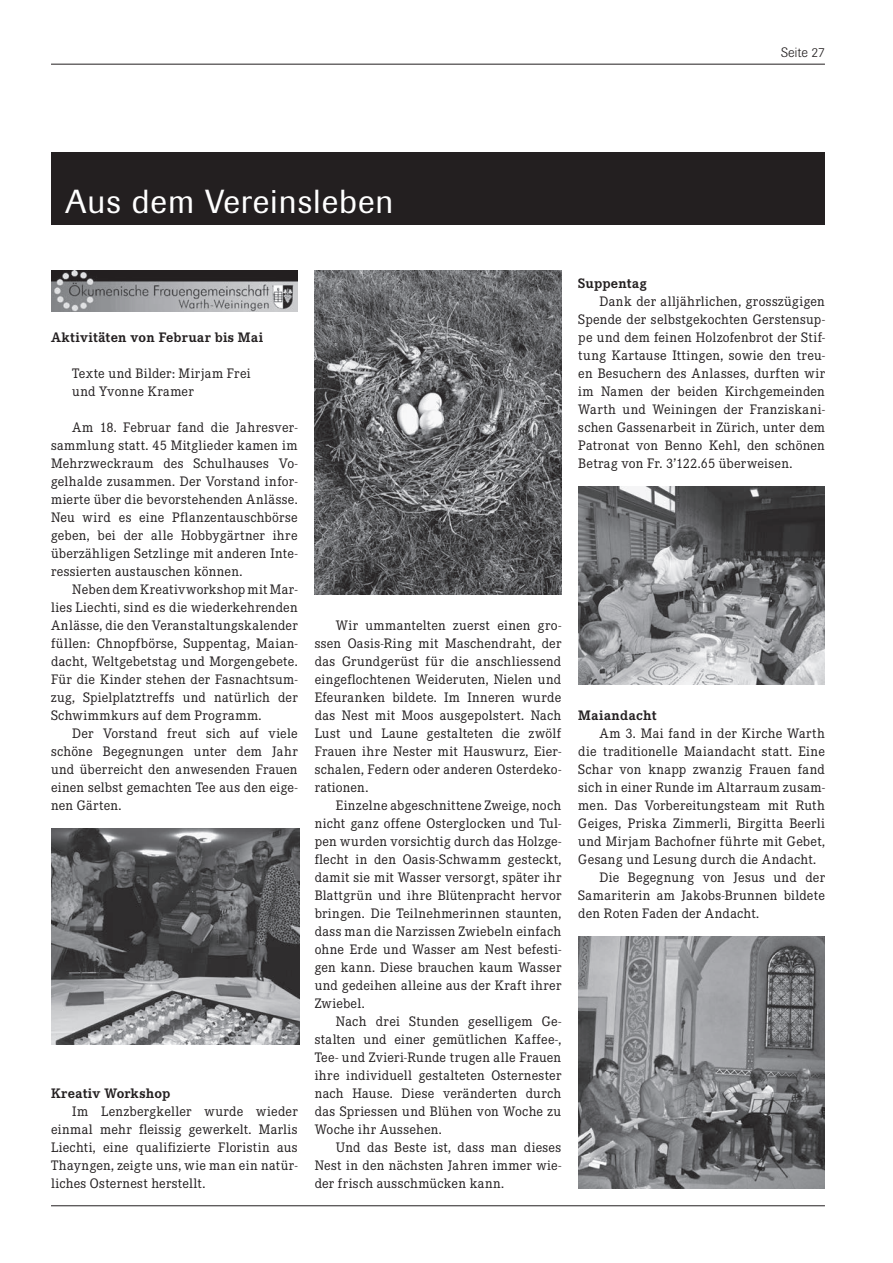
<style>
.page{position:relative;width:893px;height:1263px;background:#fff}
.page>*{position:absolute;margin:0;border:0;box-sizing:border-box;transform-origin:0 0}
.t1{font:33px "Imago";letter-spacing:.03em;color:#fff}
.t2{font:13.5px/18px "Corporate EBQ";letter-spacing:.02em;color:#231f20;text-align:justify}
.t3{font:700 13.5px "Corporate EBQ";letter-spacing:.02em;color:#231f20}
.t4{font:300 13.5px "Imago";letter-spacing:.015em;color:#231f20}
</style>
<div class="page">
<hr style="left:51px;top:64px;width:774px;height:1px;background:#231f20">
<hr style="left:51px;top:1205px;width:774px;height:1px;background:#231f20">
<div style="left:51px;top:152px;width:774px;height:72px;background:#231f20"></div>
<img style="left:52px;top:270px;width:246px;height:42px">
<img style="left:51px;top:828px;width:249px;height:216px">
<img style="left:315px;top:270px;width:246px;height:324px">
<img style="left:578px;top:486px;width:247px;height:198px">
<img style="left:578px;top:936px;width:247px;height:252px">
<p class="t4" style="left:781px;top:45px;width:45px">Seite 27</p>
<h1 class="t1" style="left:65px;top:182px;width:330px">Aus dem Vereinsleben</h1>
<p class="t3" style="left:51px;top:329px;width:214px">Aktivitäten von Februar bis Mai</p>
<p class="t2" style="left:72px;top:364px;width:180px">Texte und Bilder: Mirjam Frei und Yvonne Kramer</p>
<p class="t2" style="left:51px;top:418px;width:248px;text-indent:21px">Am 18. Februar fand die Jahresver&shy;sammlung statt. 45 Mitglieder kamen im Mehrzweckraum des Schulhauses Vo&shy;gelhalde zusammen. Der Vorstand infor&shy;mierte über die bevorstehenden Anlässe.<br>Neu wird es eine Pflanzentauschbörse geben, bei der alle Hobbygärtner ihre überzähligen Setzlinge mit anderen Inte&shy;ressierten austauschen können.</p>
<p class="t2" style="left:51px;top:580px;width:248px;text-indent:21px">Neben dem Kreativworkshop mit Mar&shy;lies Liechti, sind es die wiederkehrenden Anlässe, die den Veranstaltungskalender füllen: Chnopfbörse, Suppentag, Maian&shy;dacht, Weltgebetstag und Morgengebete.<br>Für die Kinder stehen der Fasnachtsum&shy;zug, Spielplatztreffs und natürlich der Schwimmkurs auf dem Programm.</p>
<p class="t2" style="left:51px;top:724px;width:248px;text-indent:21px">Der Vorstand freut sich auf viele schöne Begegnungen unter dem Jahr und überreicht den anwesenden Frauen einen selbst gemachten Tee aus den eige&shy;nen Gärten.</p>
<p class="t3" style="left:51px;top:1085px;width:121px">Kreativ Workshop</p>
<p class="t2" style="left:51px;top:1102px;width:248px;text-indent:21px">Im Lenzbergkeller wurde wieder einmal mehr fleissig gewerkelt. Marlis Liechti, eine qualifizierte Floristin aus Thayngen, zeigte uns, wie man ein natür&shy;liches Osternest herstellt.</p>
<p class="t2" style="left:315px;top:616px;width:248px;text-indent:21px">Wir ummantelten zuerst einen gro&shy;ssen Oasis-Ring mit Maschendraht, der das Grundgerüst für die anschliessend eingeflochtenen Weideruten, Nielen und Efeuranken bildete. Im Inneren wurde das Nest mit Moos ausgepolstert. Nach Lust und Laune gestalteten die zwölf Frauen ihre Nester mit Hauswurz, Eier&shy;schalen, Federn oder anderen Osterdeko&shy;rationen.</p>
<p class="t2" style="left:315px;top:796px;width:248px;text-indent:21px">Einzelne abgeschnittene Zweige, noch nicht ganz offene Osterglocken und Tul&shy;pen wurden vorsichtig durch das Holzge&shy;flecht in den Oasis-Schwamm gesteckt, damit sie mit Wasser versorgt, später ihr Blattgrün und ihre Blütenpracht hervor bringen. Die Teilnehmerinnen staunten, dass man die Narzissen Zwiebeln einfach ohne Erde und Wasser am Nest befesti&shy;gen kann. Diese brauchen kaum Wasser und gedeihen alleine aus der Kraft ihrer Zwiebel.</p>
<p class="t2" style="left:315px;top:1012px;width:248px;text-indent:21px">Nach drei Stunden geselligem Ge&shy;stalten und einer gemütlichen Kaffee-, Tee- und Zvieri-Runde trugen alle Frauen ihre individuell gestalteten Osternester nach Hause. Diese veränderten durch das Spriessen und Blühen von Woche zu Woche ihr Aussehen.</p>
<p class="t2" style="left:315px;top:1138px;width:248px;text-indent:21px">Und das Beste ist, dass man dieses Nest in den nächsten Jahren immer wie&shy;der frisch ausschmücken kann.</p>
<p class="t3" style="left:578px;top:275px;width:70px">Suppentag</p>
<p class="t2" style="left:578px;top:292px;width:248px;text-indent:21px">Dank der alljährlichen, grosszügigen Spende der selbstgekochten Gerstensup&shy;pe und dem feinen Holzofenbrot der Stif&shy;tung Kartause Ittingen, sowie den treu&shy;en Besuchern des Anlasses, durften wir im Namen der beiden Kirchgemeinden Warth und Weiningen der Franziskani&shy;schen Gassenarbeit in Zürich, unter dem Patronat von Benno Kehl, den schönen Betrag von Fr. 3’122.65 überweisen.</p>
<p class="t3" style="left:578px;top:707px;width:80px">Maiandacht</p>
<p class="t2" style="left:600px;top:724px;width:227px">Am 3. Mai fand in der Kirche Warth</p>
<p class="t2" style="left:578px;top:742px;width:248px">die traditionelle Maiandacht statt. Eine</p>
<p class="t2" style="left:578px;top:760px;width:248px">Schar von knapp zwanzig Frauen fand</p>
<p class="t2" style="left:578px;top:778px;width:248px">sich in einer Runde im Altarraum zusam-</p>
<p class="t2" style="left:578px;top:796px;width:248px">men. Das Vorbereitungsteam mit Ruth</p>
<p class="t2" style="left:578px;top:814px;width:248px">Geiges, Priska Zimmerli, Birgitta Beerli</p>
<p class="t2" style="left:578px;top:832px;width:248px">und Mirjam Bachofner führte mit Gebet,</p>
<p class="t2" style="left:578px;top:850px;width:239px">Gesang und Lesung durch die Andacht.</p>
<p class="t2" style="left:600px;top:868px;width:227px">Die Begegnung von Jesus und der</p>
<p class="t2" style="left:578px;top:886px;width:248px">Samariterin am Jakobs-Brunnen bildete</p>
<p class="t2" style="left:578px;top:904px;width:182px">den Roten Faden der Andacht.</p>
</div>
